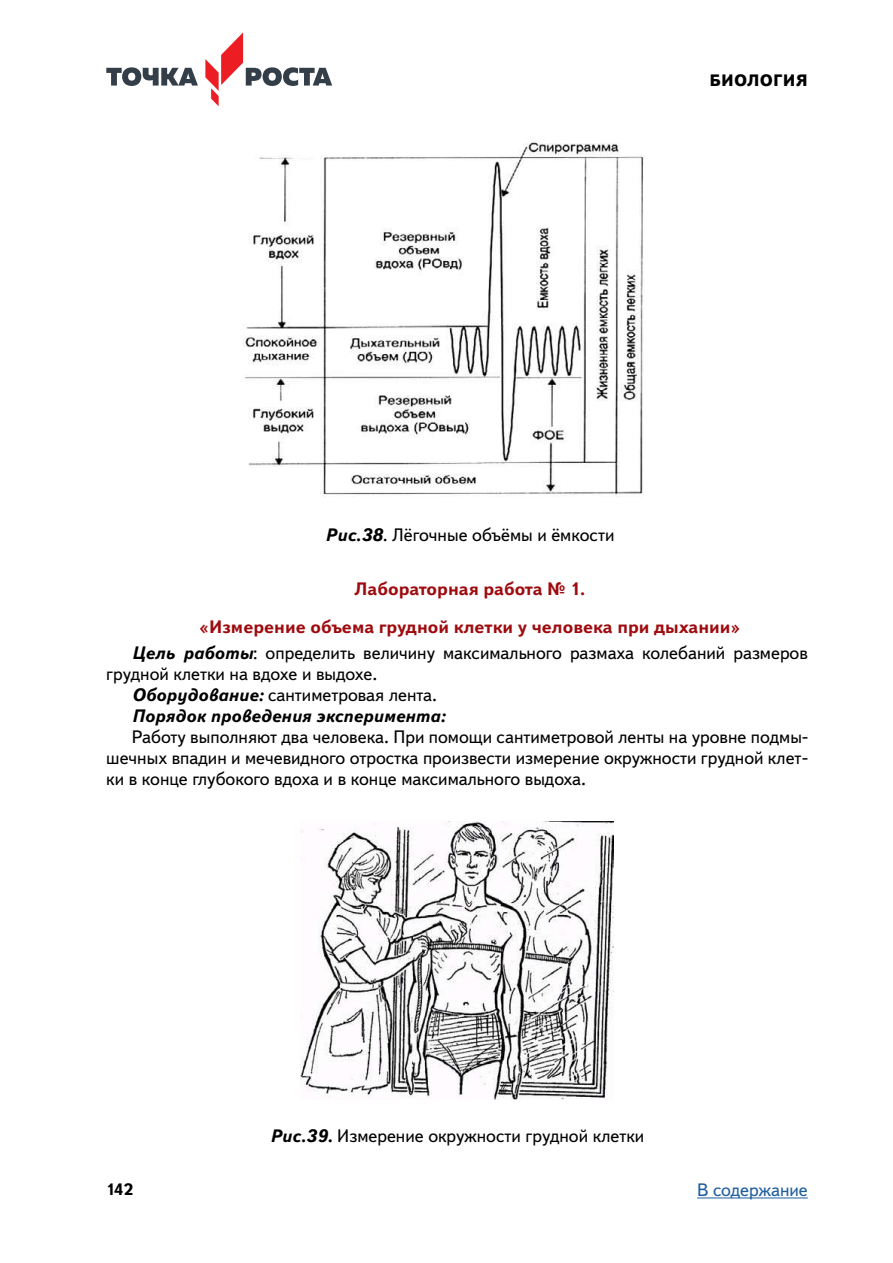
<style>
.page{position:relative;width:893px;height:1263px;background:#fff}
.page>*{position:absolute;margin:0;border:0;box-sizing:border-box;transform-origin:0 0}
.t1{font:18px/21px "Textbook New";color:#000;text-align:justify}
.t2{font:700 18px/38px "Textbook New";color:#9e0b0f;text-align:center}
.t3{font:italic 700 18px "Textbook New";color:#000}
.t4{font:18px "Textbook New";color:#215e9e}
.t5{font:800 16.5px "Textbook New";letter-spacing:.01em;color:#000}
.t6{font:700 16.5px "Textbook New";color:#000}
.s1{font-weight:700;font-style:italic}
</style>
<div class="page">
<svg style="left:106px;top:67px;width:92px;height:19px"></svg>
<svg style="left:205px;top:32px;width:127px;height:74px"></svg>
<hr style="left:697px;top:1197px;width:111px;height:1px;background:#215e9e">
<img style="left:242px;top:142px;width:402px;height:355px">
<img style="left:301px;top:822px;width:312px;height:278px">
<p class="t5" style="left:710px;top:70px;width:100px">БИОЛОГИЯ</p>
<p class="t1" style="left:325px;top:524px;width:291px"><span class="s1">Рис.38</span>. Лёгочные объёмы и ёмкости</p>
<p class="t2" style="left:199px;top:570px;width:543px">Лабораторная работа № 1.<br>«Измерение объема грудной клетки у человека при дыхании»</p>
<p class="t1" style="left:132px;top:642px;width:678px"><span class="s1">Цель работы</span>: определить величину максимального размаха колебаний размеров</p>
<p class="t1" style="left:106px;top:663px;width:273px">грудной клетки на вдохе и выдохе.</p>
<p class="t1" style="left:132px;top:684px;width:307px"><span class="s1">Оборудование:</span> сантиметровая лента.</p>
<p class="t3" style="left:132px;top:704px;width:315px">Порядок проведения эксперимента:</p>
<p class="t1" style="left:106px;top:726px;width:703px;text-indent:26px">Работу выполняют два человека. При помощи сантиметровой ленты на уровне подмы&shy;шечных впадин и мечевидного отростка произвести измерение окружности грудной клет&shy;ки в конце глубокого вдоха и в конце максимального выдоха.</p>
<p class="t6" style="left:106px;top:1179px;width:28px">142</p>
<p class="t1" style="left:270px;top:1125px;width:376px"><span class="s1">Рис.39.</span> Измерение окружности грудной клетки</p>
<p class="t4" style="left:697px;top:1179px;width:112px">В содержание</p>
</div>
